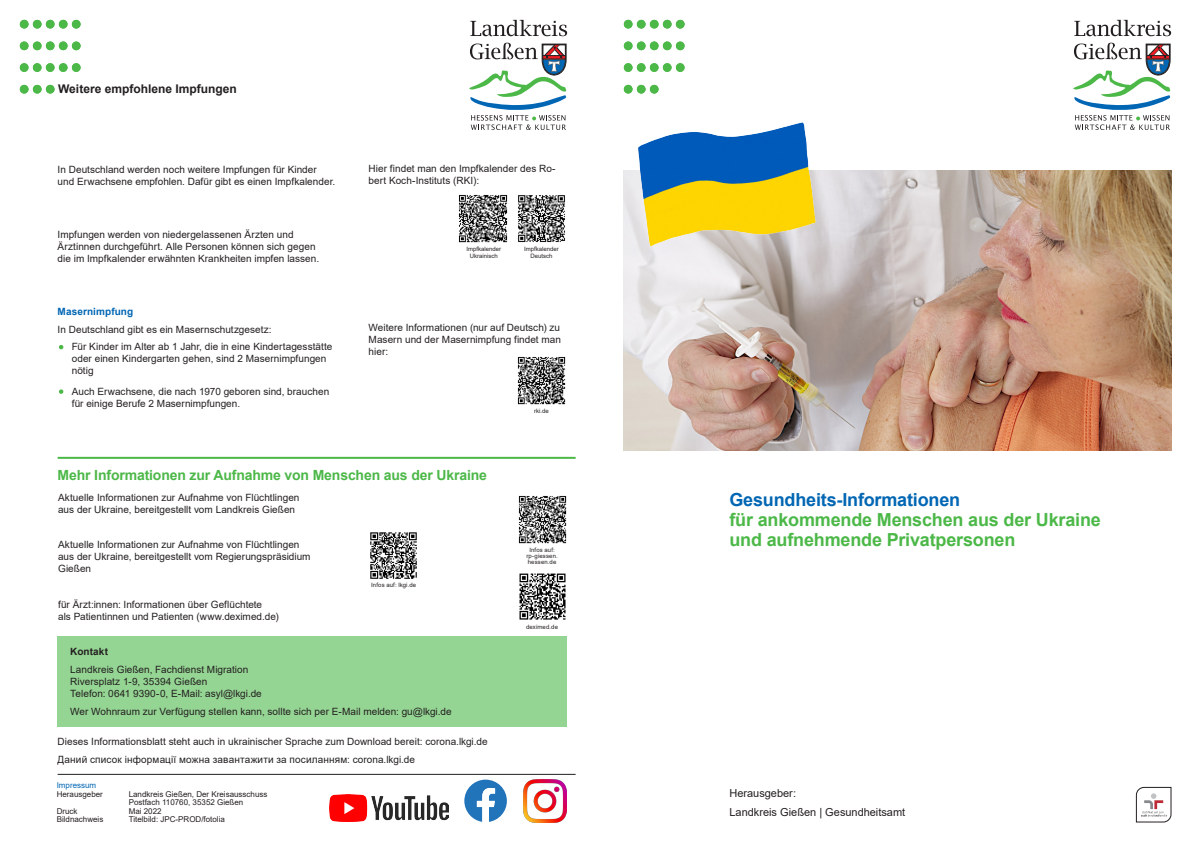
<style>
.page{position:relative;width:1191px;height:842px;background:#fff}
.page>*{position:absolute;margin:0;border:0;box-sizing:border-box;transform-origin:0 0}
.Titelblatt_Überschri{font:700 18px "Arial";letter-spacing:-.01em;color:#4cb848}
.Titelblatt_Überschri-2{font:700 18px "Arial";letter-spacing:-.01em;color:#0166b3}
.Titelblatt_Überschri-3{font:700 14px "Arial";letter-spacing:-.01em;color:#4cb848}
.Head_12_13_schwarz{font:700 12px "Arial";color:#231f20}
.Titelblatt_Text__11{font:11px "Arial";color:#231f20}
.Seite_Text__Arial_10{font:10px/12px "Arial";letter-spacing:.005em;color:#231f20}
.Seite_Überschrift_1{font:700 10px "Arial";letter-spacing:.01em;color:#0166b3}
.Seite_Überschrift_1-2{font:700 10px "Arial";letter-spacing:.01em;color:#231f20}
.t1{font:8px "Arial";color:#231f20}
.t2{font:8px "Arial";color:#0166b3}
.Seite_Text__Arial_10-2{font:6px/6px "Arial";letter-spacing:.02em;color:#231f20;text-align:center}
.Seite_Text__Arial_10-3{font:6px/7.2px "Arial";color:#231f20;text-align:center}
.s1{font-family:"Lucida Sans";font-weight:600;font-size:11px;color:#4cb848}
</style>
<div class="page">
<svg style="left:1074px;top:20px;width:97px;height:16px"></svg>
<svg style="left:1073px;top:43px;width:97px;height:87px"></svg>
<div style="left:637px;top:20px;width:8px;height:9px;background:#4cb848;border-radius:50%"></div>
<div style="left:650px;top:20px;width:8px;height:9px;background:#4cb848;border-radius:50%"></div>
<div style="left:663px;top:20px;width:8px;height:9px;background:#4cb848;border-radius:50%"></div>
<div style="left:676px;top:20px;width:8px;height:9px;background:#4cb848;border-radius:50%"></div>
<div style="left:624px;top:20px;width:8px;height:9px;background:#4cb848;border-radius:50%"></div>
<div style="left:637px;top:42px;width:8px;height:8px;background:#4cb848;border-radius:50%"></div>
<div style="left:650px;top:42px;width:8px;height:8px;background:#4cb848;border-radius:50%"></div>
<div style="left:663px;top:42px;width:8px;height:8px;background:#4cb848;border-radius:50%"></div>
<div style="left:676px;top:42px;width:8px;height:8px;background:#4cb848;border-radius:50%"></div>
<div style="left:624px;top:42px;width:8px;height:8px;background:#4cb848;border-radius:50%"></div>
<div style="left:637px;top:63px;width:8px;height:9px;background:#4cb848;border-radius:50%"></div>
<div style="left:650px;top:63px;width:8px;height:9px;background:#4cb848;border-radius:50%"></div>
<div style="left:663px;top:63px;width:8px;height:9px;background:#4cb848;border-radius:50%"></div>
<div style="left:676px;top:63px;width:8px;height:9px;background:#4cb848;border-radius:50%"></div>
<div style="left:624px;top:63px;width:8px;height:9px;background:#4cb848;border-radius:50%"></div>
<div style="left:637px;top:85px;width:8px;height:9px;background:#4cb848;border-radius:50%"></div>
<div style="left:650px;top:85px;width:8px;height:9px;background:#4cb848;border-radius:50%"></div>
<div style="left:624px;top:85px;width:8px;height:9px;background:#4cb848;border-radius:50%"></div>
<svg style="left:1136px;top:787px;width:35px;height:35px"></svg>
<img style="left:624px;top:170px;width:547px;height:281px">
<img style="left:629px;top:122px;width:191px;height:129px">
<svg style="left:59px;top:345px;width:5px;height:5px"></svg>
<svg style="left:59px;top:389px;width:5px;height:5px"></svg>
<svg style="left:470px;top:20px;width:97px;height:16px"></svg>
<svg style="left:469px;top:43px;width:97px;height:87px"></svg>
<div style="left:33px;top:20px;width:9px;height:9px;background:#4cb848;border-radius:50%"></div>
<div style="left:46px;top:20px;width:9px;height:9px;background:#4cb848;border-radius:50%"></div>
<div style="left:59px;top:20px;width:9px;height:9px;background:#4cb848;border-radius:50%"></div>
<div style="left:72px;top:20px;width:9px;height:9px;background:#4cb848;border-radius:50%"></div>
<div style="left:20px;top:20px;width:9px;height:9px;background:#4cb848;border-radius:50%"></div>
<div style="left:33px;top:42px;width:9px;height:8px;background:#4cb848;border-radius:50%"></div>
<div style="left:46px;top:42px;width:9px;height:8px;background:#4cb848;border-radius:50%"></div>
<div style="left:59px;top:42px;width:9px;height:8px;background:#4cb848;border-radius:50%"></div>
<div style="left:72px;top:42px;width:9px;height:8px;background:#4cb848;border-radius:50%"></div>
<div style="left:20px;top:42px;width:9px;height:8px;background:#4cb848;border-radius:50%"></div>
<div style="left:33px;top:63px;width:9px;height:9px;background:#4cb848;border-radius:50%"></div>
<div style="left:46px;top:63px;width:9px;height:9px;background:#4cb848;border-radius:50%"></div>
<div style="left:59px;top:63px;width:9px;height:9px;background:#4cb848;border-radius:50%"></div>
<div style="left:72px;top:63px;width:9px;height:9px;background:#4cb848;border-radius:50%"></div>
<div style="left:20px;top:63px;width:9px;height:9px;background:#4cb848;border-radius:50%"></div>
<div style="left:33px;top:85px;width:9px;height:9px;background:#4cb848;border-radius:50%"></div>
<div style="left:46px;top:85px;width:9px;height:9px;background:#4cb848;border-radius:50%"></div>
<div style="left:20px;top:85px;width:9px;height:9px;background:#4cb848;border-radius:50%"></div>
<svg style="left:464px;top:780px;width:43px;height:42px"></svg>
<img style="left:524px;top:780px;width:42px;height:42px">
<img style="left:329px;top:794px;width:119px;height:27px">
<div style="left:58px;top:636px;width:509px;height:90px;background:#95d593"></div>
<img style="left:459px;top:195px;width:49px;height:48px">
<img style="left:518px;top:195px;width:47px;height:47px">
<img style="left:517px;top:357px;width:49px;height:48px">
<img style="left:370px;top:532px;width:47px;height:47px">
<img style="left:518px;top:496px;width:49px;height:48px">
<img style="left:519px;top:573px;width:47px;height:47px">
<hr style="left:58px;top:457px;width:517px;height:2px;background:#4cb848">
<hr style="left:58px;top:774px;width:517px;height:1px;background:#231f20">
<p class="Head_12_13_schwarz" style="left:58px;top:80px;width:180px">Weitere empfohlene Impfungen</p>
<p class="Seite_Text__Arial_10" style="left:58px;top:163px;width:279px">In Deutschland werden noch weitere Impfungen für Kinder und Erwachsene empfohlen. Dafür gibt es einen Impfkalender.</p>
<p class="Seite_Text__Arial_10" style="left:58px;top:228px;width:263px">Impfungen werden von niedergelassenen Ärzten und<br>Ärztinnen durchgeführt. Alle Personen können sich gegen die im Impfkalender erwähnten Krankheiten impfen lassen.</p>
<p class="Seite_Überschrift_1" style="left:58px;top:304px;width:77px">Masernimpfung</p>
<p class="Seite_Text__Arial_10" style="left:58px;top:323px;width:215px">In Deutschland gibt es ein Masernschutzgesetz:</p>
<p class="Seite_Text__Arial_10" style="left:72px;top:341px;width:262px;text-indent:-14px"><span class="s1">•</span> Für Kinder im Alter ab 1 Jahr, die in eine Kindertagesstätte oder einen Kindergarten gehen, sind 2 Masernimpfungen nötig</p>
<p class="Seite_Text__Arial_10" style="left:72px;top:385px;width:259px;text-indent:-14px"><span class="s1">•</span> Auch Erwachsene, die nach 1970 geboren sind, brauchen für einige Berufe 2 Masernimpfungen.</p>
<p class="Seite_Text__Arial_10" style="left:369px;top:163px;width:188px">Hier findet man den Impfkalender des Ro&shy;bert Koch-Instituts (RKI):</p>
<p class="Seite_Text__Arial_10-3" style="left:466px;top:245px;width:36px">Impfkalender<br>Ukrainisch</p>
<p class="Seite_Text__Arial_10-3" style="left:524px;top:245px;width:36px">Impfkalender<br>Deutsch</p>
<p class="Seite_Text__Arial_10" style="left:369px;top:322px;width:194px;text-align:justify">Weitere Informationen (nur auf Deutsch) zu Masern und der Masernimpfung findet man hier:</p>
<p class="Seite_Text__Arial_10-3" style="left:534px;top:407px;width:16px">rki.de</p>
<p class="Titelblatt_Überschri-3" style="left:58px;top:465px;width:431px">Mehr Informationen zur Aufnahme von Menschen aus der Ukraine</p>
<p class="Seite_Text__Arial_10" style="left:58px;top:491px;width:243px">Aktuelle Informationen zur Aufnahme von Flüchtlingen aus der Ukraine, bereitgestellt vom Landkreis Gießen</p>
<p class="Seite_Text__Arial_10" style="left:58px;top:539px;width:254px">Aktuelle Informationen zur Aufnahme von Flüchtlingen aus der Ukraine, bereitgestellt vom Regierungspräsidium<br>Gießen</p>
<p class="Seite_Text__Arial_10" style="left:58px;top:598px;width:222px">für Ärzt:innen: Informationen über Geflüchtete<br>als Patientinnen und Patienten (www.deximed.de)</p>
<p class="Seite_Text__Arial_10-2" style="left:371px;top:582px;width:46px">Infos auf: lkgi.de</p>
<p class="Seite_Überschrift_1-2" style="left:70px;top:645px;width:39px">Kontakt</p>
<p class="Seite_Text__Arial_10" style="left:70px;top:663px;width:193px">Landkreis Gießen, Fachdienst Migration<br>Riversplatz 1-9, 35394 Gießen<br>Telefon: 0641 9390-0, E-Mail: asyl@lkgi.de</p>
<p class="Seite_Text__Arial_10" style="left:70px;top:705px;width:383px">Wer Wohnraum zur Verfügung stellen kann, sollte sich per E-Mail melden: gu@lkgi.de</p>
<p class="Seite_Text__Arial_10" style="left:58px;top:735px;width:431px">Dieses Informationsblatt steht auch in ukrainischer Sprache zum Download bereit: corona.lkgi.de</p>
<p class="Seite_Text__Arial_10" style="left:58px;top:753px;width:359px">Даний список інформації можна завантажити за посиланням: corona.lkgi.de</p>
<p class="t2" style="left:57px;top:780px;width:41px">Impressum</p>
<p class="t1" style="left:57px;top:788px;width:48px">Herausgeber</p>
<p class="t1" style="left:129px;top:788px;width:140px">Landkreis Gießen, Der Kreisausschuss</p>
<p class="t1" style="left:129px;top:797px;width:116px">Postfach 110760, 35352 Gießen</p>
<p class="t1" style="left:57px;top:805px;width:22px">Druck</p>
<p class="t1" style="left:129px;top:805px;width:34px">Mai 2022</p>
<p class="t1" style="left:57px;top:814px;width:48px">Bildnachweis</p>
<p class="t1" style="left:129px;top:814px;width:98px">Titelbild: JPC-PROD/fotolia</p>
<p class="Seite_Text__Arial_10-2" style="left:526px;top:547px;width:33px">Infos auf: rp-giessen. hessen.de</p>
<p class="Seite_Text__Arial_10-2" style="left:526px;top:623px;width:33px">deximed.de</p>
<p class="Titelblatt_Überschri-2" style="left:729px;top:487px;width:232px">Gesundheits-Informationen</p>
<p class="Titelblatt_Überschri" style="left:729px;top:507px;width:373px">für ankommende Menschen aus der Ukraine</p>
<p class="Titelblatt_Überschri" style="left:729px;top:527px;width:287px">und aufnehmende Privatpersonen</p>
<p class="Titelblatt_Text__11" style="left:729px;top:785px;width:68px">Herausgeber:</p>
<p class="Titelblatt_Text__11" style="left:729px;top:805px;width:177px">Landkreis Gießen | Gesundheitsamt</p>
</div>
